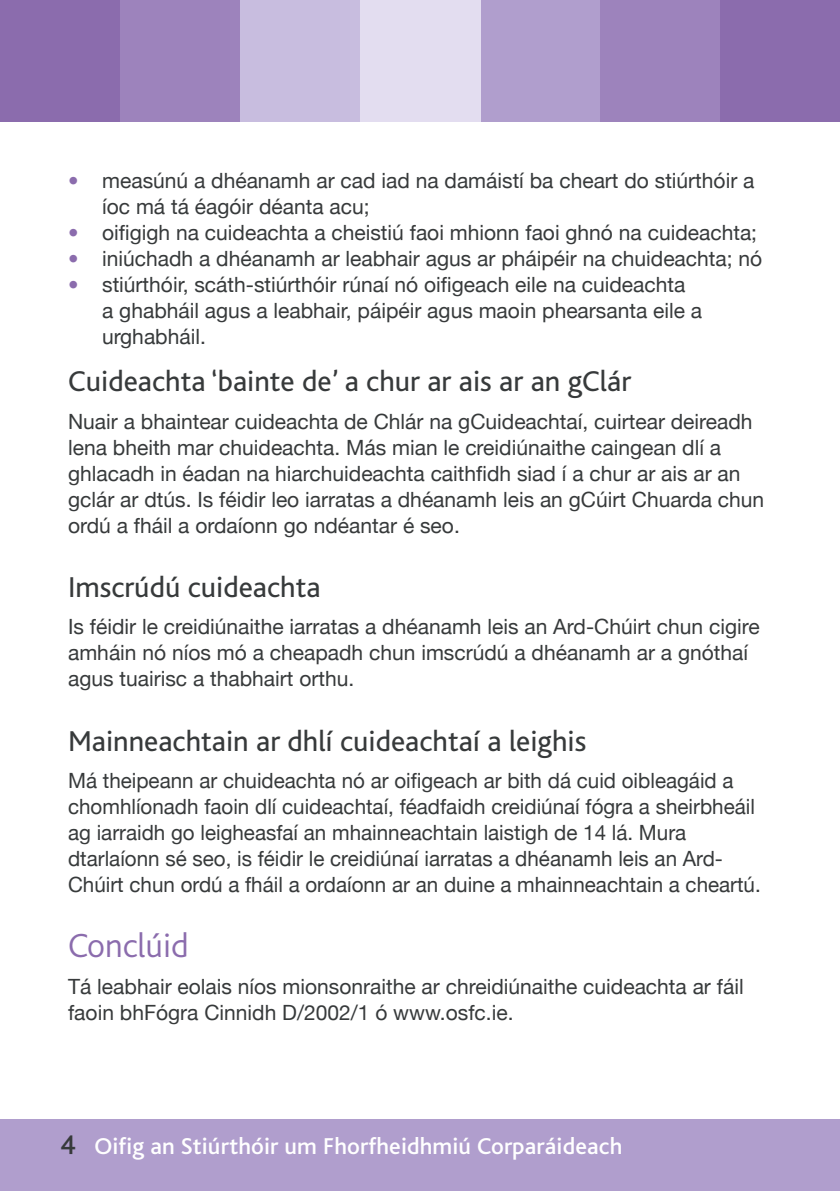
<style>
.page{position:relative;width:840px;height:1191px;background:#fff}
.page>*{position:absolute;margin:0;border:0;box-sizing:border-box;transform-origin:0 0}
.t1{font:300 35px "Bliss";color:#8b6cad}
.t2{font:30px "Bliss";color:#373a3b}
.t3{font:500 24px "Bliss";letter-spacing:.005em;color:#fff}
.t4{font:21px/26px "Helvetica Neue";color:#373a3b}
.s1{color:#8b6cad}
</style>
<div class="page">
<div style="left:0;top:0;width:120px;height:122px;background:#8b6cad"></div>
<div style="left:120px;top:0;width:120px;height:122px;background:#9d83bc"></div>
<div style="left:240px;top:0;width:120px;height:122px;background:#c8bddf"></div>
<div style="left:480px;top:0;width:120px;height:122px;background:#b09ecd"></div>
<div style="left:600px;top:0;width:120px;height:122px;background:#9d83bc"></div>
<div style="left:720px;top:0;width:119px;height:122px;background:#8b6cad"></div>
<div style="left:360px;top:0;width:120px;height:122px;background:#e3ddf0"></div>
<div style="left:0;top:1118px;width:839px;height:73px;background:#b09ecd"></div>
<p class="t4" style="left:102px;top:167px;width:653px;text-indent:-34px"><span class="s1">•</span> measúnú a dhéanamh ar cad iad na damáistí ba cheart do stiúrthóir a íoc má tá éagóir déanta acu;</p>
<p class="t4" style="left:68px;top:219px;width:690px"><span class="s1">•</span> oifigigh na cuideachta a cheistiú faoi mhionn faoi ghnó na cuideachta;</p>
<p class="t4" style="left:68px;top:245px;width:695px"><span class="s1">•</span> iniúchadh a dhéanamh ar leabhair agus ar pháipéir na chuideachta; nó</p>
<p class="t4" style="left:102px;top:271px;width:601px;text-indent:-34px"><span class="s1">•</span> stiúrthóir, scáth-stiúrthóir rúnaí nó oifigeach eile na cuideachta<br>a ghabháil agus a leabhair, páipéir agus maoin phearsanta eile a urghabháil.</p>
<h2 class="t2" style="left:68px;top:366px;width:564px">Cuideachta ‘bainte de’ a chur ar ais ar an gClár</h2>
<p class="t4" style="left:68px;top:408px;width:697px">Nuair a bhaintear cuideachta de Chlár na gCuideachtaí, cuirtear deireadh lena bheith mar chuideachta. Más mian le creidiúnaithe caingean dlí a ghlacadh in éadan na hiarchuideachta caithfidh siad í a chur ar ais ar an gclár ar dtús. Is féidir leo iarratas a dhéanamh leis an gCúirt Chuarda chun ordú a fháil a ordaíonn go ndéantar é seo.</p>
<h2 class="t2" style="left:68px;top:571px;width:254px">Imscrúdú cuideachta</h2>
<p class="t4" style="left:68px;top:613px;width:692px">Is féidir le creidiúnaithe iarratas a dhéanamh leis an Ard-Chúirt chun cigire amháin nó níos mó a cheapadh chun imscrúdú a dhéanamh ar a gnóthaí agus tuairisc a thabhairt orthu.</p>
<h2 class="t2" style="left:68px;top:725px;width:519px">Mainneachtain ar dhlí cuideachtaí a leighis</h2>
<p class="t4" style="left:68px;top:767px;width:693px">Má theipeann ar chuideachta nó ar oifigeach ar bith dá cuid oibleagáid a chomhlíonadh faoin dlí cuideachtaí, féadfaidh creidiúnaí fógra a sheirbheáil ag iarraidh go leigheasfaí an mhainneachtain laistigh de 14 lá. Mura dtarlaíonn sé seo, is féidir le creidiúnaí iarratas a dhéanamh leis an Ard-Chúirt chun ordú a fháil a ordaíonn ar an duine a mhainneachtain a cheartú.</p>
<h1 class="t1" style="left:68px;top:926px;width:122px">Conclúid</h1>
<p class="t4" style="left:68px;top:973px;width:676px">Tá leabhair eolais níos mionsonraithe ar chreidiúnaithe cuideachta ar fáil faoin bhFógra Cinnidh D/2002/1 ó www.osfc.ie.</p>
<p class="t3" style="left:94px;top:1134px;width:529px">Oifig an Stiúrthóir um Fhorfheidhmiú Corparáideach</p>
</div>
